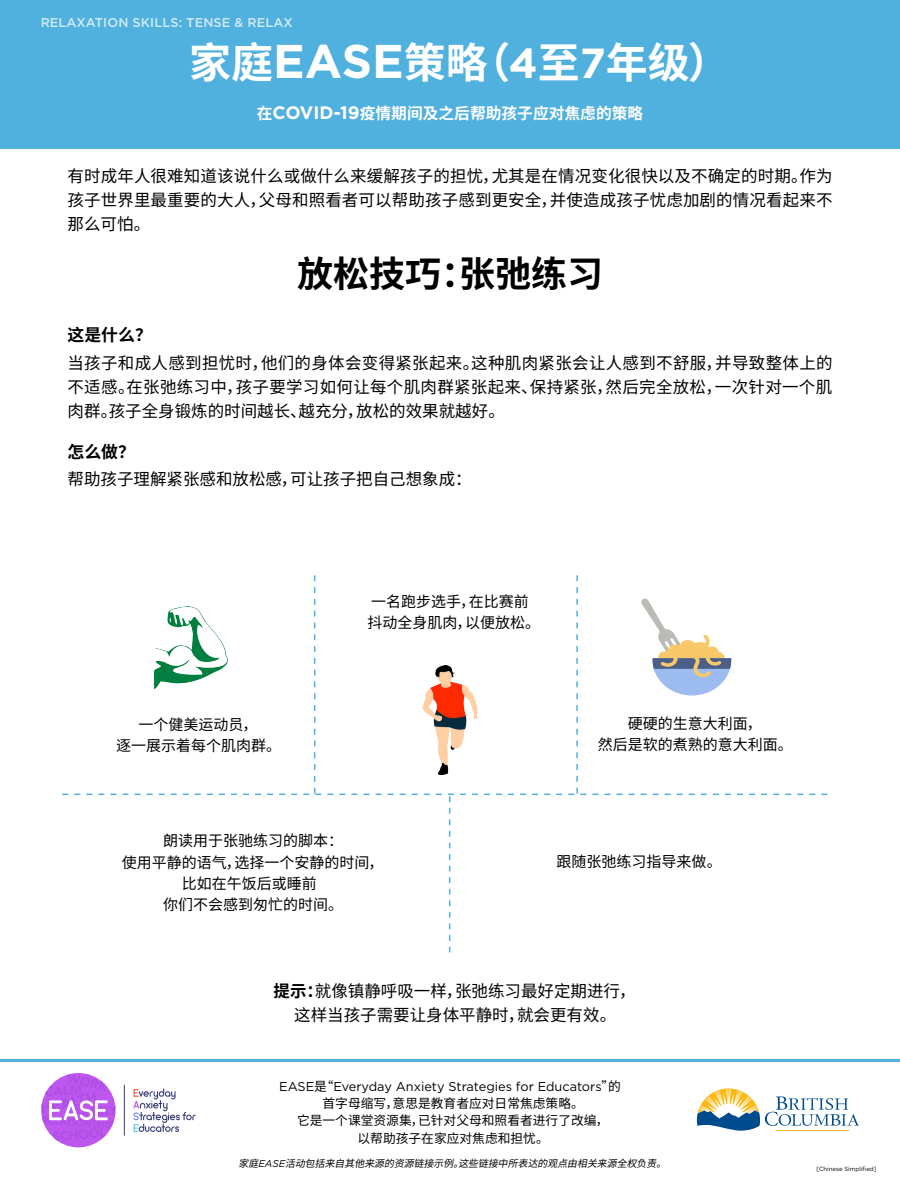
<style>
.page{position:relative;width:900px;height:1185px;background:#fff}
.page>*{position:absolute;margin:0;border:0;box-sizing:border-box;transform-origin:0 0}
.t1{font:700 42px "Source Han Sans CN";color:#fff}
.t2{font:700 36px "Source Han Sans CN";color:#000}
.t3{font:700 16.88px "Source Han Sans CN";color:#000}
.t4{font:16.5px/24px "Source Han Sans CN";color:#000;text-align:justify}
.t5{font:700 15.75px "Source Han Sans CN";color:#fff}
.t6{font:15px/21px "Source Han Sans CN";color:#000;text-align:center}
.t7{font:12.75px/17.2px "Source Han Sans CN";color:#000;text-align:center}
.t8{font:12.75px "Gotham";color:#000}
.t9{font:500 12.75px "Gotham";letter-spacing:.01em;color:#fff}
.t10{font:italic 9.9px "Source Han Sans CN";color:#000}
.t11{font:6px "Gotham";color:#000}
.s1{font-family:"Gotham";font-size:47.25px}
.s2{font-family:"Gotham"}
.s3{font-family:"Gotham";font-size:18px}
.s4{font-weight:700}
.s5{font-family:"Source Han Sans CN"}
</style>
<div class="page">
<div style="left:0;top:0;width:900px;height:148px;background:#50b0de"></div>
<svg style="left:133px;top:1088px;width:63px;height:43px"></svg>
<hr style="left:124px;top:1084px;width:1px;height:51px;background:#383e78">
<div style="left:41px;top:1072px;width:75px;height:75px;background:#be57ee;border-radius:50%"></div>
<svg style="left:41px;top:1072px;width:75px;height:69px"></svg>
<hr style="left:776px;top:1130px;width:72px;height:1px;background:#fdb913">
<svg style="left:697px;top:1088px;width:162px;height:42px"></svg>
<hr style="left:0;top:1058px;width:900px;height:3px;background:#50b0de">
<svg style="left:62px;top:575px;width:765px;height:377px"></svg>
<p class="t9" style="left:40px;top:15px;width:254px">RELAXATION SKILLS: TENSE &amp; RELAX</p>
<h1 class="t1" style="left:189px;top:39px;width:542px">家庭<span class="s1">EASE</span>策略（<span class="s2">4</span>至<span class="s2">7</span>年级）</h1>
<p class="t5" style="left:257px;top:104px;width:388px">在<span class="s3">COVID-19</span>疫情期间及之后帮助孩子应对焦虑的策略</p>
<p class="t4" style="left:68px;top:164px;width:767px">有时成年人很难知道该说什么或做什么来缓解孩子的担忧，尤其是在情况变化很快以及不确定的时期。作为孩子世界里最重要的大人，父母和照看者可以帮助孩子感到更安全，并使造成孩子忧虑加剧的情况看起来不那么可怕。</p>
<h2 class="t2" style="left:297px;top:253px;width:308px">放松技巧：张弛练习</h2>
<p class="t3" style="left:68px;top:325px;width:86px">这是什么？</p>
<p class="t4" style="left:68px;top:351px;width:767px">当孩子和成人感到担忧时，他们的身体会变得紧张起来。这种肌肉紧张会让人感到不舒服，并导致整体上的不适感。在张弛练习中，孩子要学习如何让每个肌肉群紧张起来、保持紧张，然后完全放松，一次针对一个肌肉群。孩子全身锻炼的时间越长、越充分，放松的效果就越好。</p>
<p class="t3" style="left:68px;top:442px;width:69px">怎么做？</p>
<p class="t4" style="left:68px;top:467px;width:406px">帮助孩子理解紧张感和放松感，可让孩子把自己想象成：</p>
<p class="t6" style="left:368px;top:591px;width:174px;text-align:left">一名跑步选手，在比赛前抖动全身肌肉，以便放松。</p>
<p class="t6" style="left:116px;top:714px;width:167px">一个健美运动员，<br>逐一展示着每个肌肉群。</p>
<p class="t6" style="left:122px;top:830px;width:263px">朗读用于张驰练习的脚本：<br>使用平静的语气，选择一个安静的时间，比如在午饭后或睡前<br>你们不会感到匆忙的时间。</p>
<p class="t6" style="left:598px;top:713px;width:197px">硬硬的生意大利面，<br>然后是软的煮熟的意大利面。</p>
<p class="t6" style="left:557px;top:851px;width:167px">跟随张弛练习指导来做。</p>
<p class="t4" style="left:274px;top:978px;width:363px;text-align:center"><span class="s4">提示：</span>就像镇静呼吸一样，张弛练习最好定期进行，这样当孩子需要让身体平静时，就会更有效。</p>
<p class="t8" style="left:279px;top:1077px;width:343px">EASE<span class="s5">是“</span>Everyday Anxiety Strategies for Educators<span class="s5">”的</span></p>
<p class="t7" style="left:297px;top:1094px;width:313px">首字母缩写，意思是教育者应对日常焦虑策略。<br>它是一个课堂资源集，已针对父母和照看者进行了改编，以帮助孩子在家应对焦虑和担忧。</p>
<p class="t10" style="left:239px;top:1157px;width:434px">家庭<span class="s2">EA S E</span> 活动包括来自其他来源的资源链接示例。这些链接中所表达的观点由相关来源全权负责。</p>
<p class="t11" style="left:817px;top:1164px;width:62px">[Chinese Simplified]</p>
</div>
